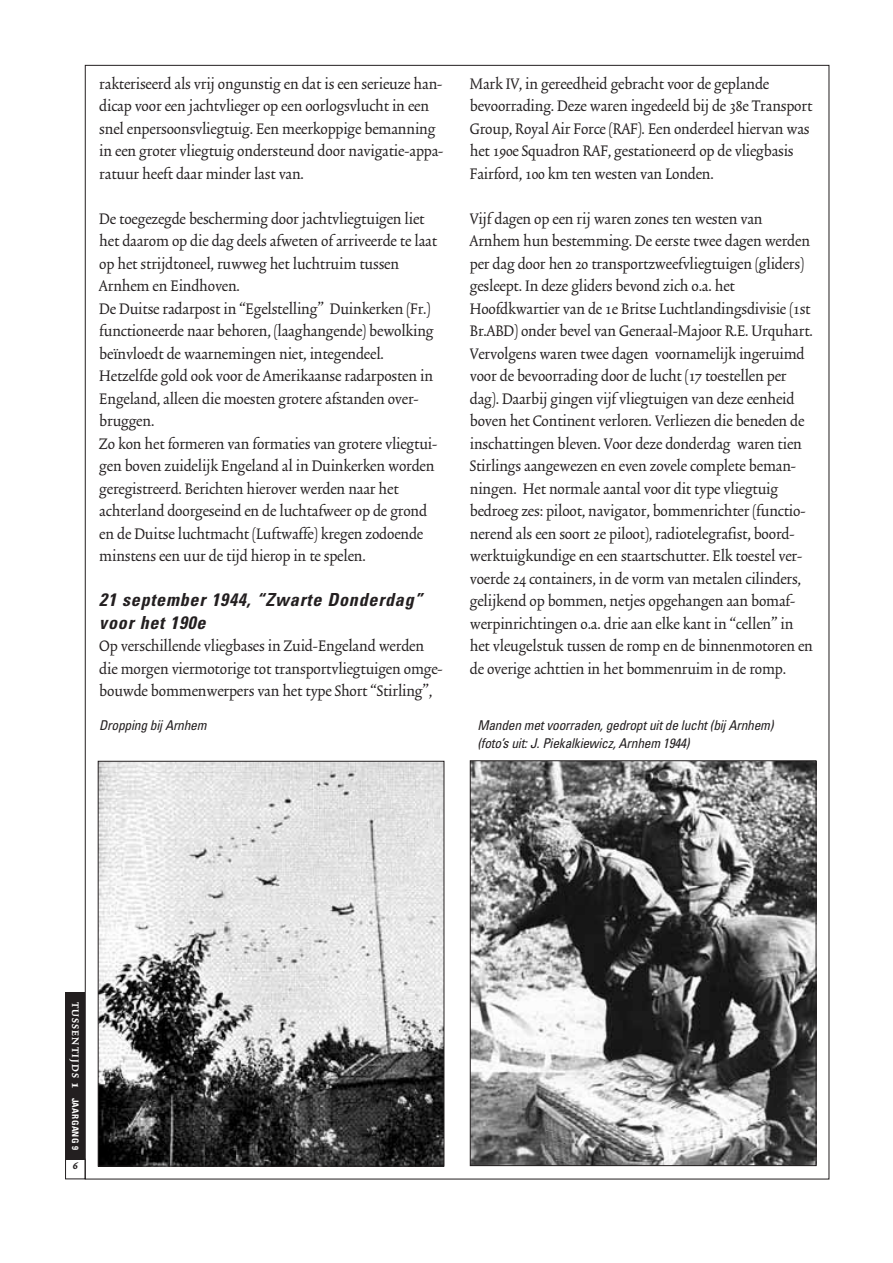
<style>
.page{position:relative;width:893px;height:1263px;background:#fff}
.page>*{position:absolute;margin:0;border:0;box-sizing:border-box;transform-origin:0 0}
.t1{font:18px/22.5px "Trinite No 2 Rom Con";letter-spacing:-.005em;color:#231f20}
.t2{font:700 15px "Trinite No 2";color:#fff}
.t3{font:italic condensed 13.5px/18px "Univers";letter-spacing:-.02em;color:#231f20}
.t4{font:700 12px "Trinite No 2";color:#231f20}
.t5{font:700 11.25px "Trinite No 2";letter-spacing:.115em;color:#fff}
.s1{font-family:"Univers";font-weight:700;font-style:italic;font-stretch:condensed}
.s2{font-size:15px}
.s3{font-family:"Univers";font-stretch:condensed;font-size:9px}
</style>
<div class="page">
<div style="left:65px;top:1159px;width:20px;height:20px;border:1px solid #231f20"></div>
<div style="left:65px;top:992px;width:20px;height:168px;background:#231f20"></div>
<img style="left:100px;top:763px;width:342px;height:401px">
<div style="left:98px;top:761px;width:346px;height:405px;border:1px solid #231f20"></div>
<img style="left:472px;top:762px;width:342px;height:402px">
<div style="left:470px;top:760px;width:346px;height:406px;border:1px solid #231f20"></div>
<p class="t1" style="left:99px;top:74px;width:346px">rakteriseerd als vrij ongunstig en dat is een serieuze han&shy;dicap voor een jachtvlieger op een oorlogsvlucht in een snel enpersoonsvliegtuig. Een meerkoppige bemanning in een groter vliegtuig ondersteund door navigatie-appa&shy;ratuur heeft daar minder last van.</p>
<p class="t1" style="left:99px;top:209px;width:340px">De toegezegde bescherming door jachtvliegtuigen liet het daarom op die dag deels afweten of arriveerde te laat op het strijdtoneel, ruwweg het luchtruim tussen Arnhem en Eindhoven.<br>De Duitse radarpost in “Egelstelling” Duinkerken (Fr.) functioneerde naar behoren, (laaghangende) bewolking beïnvloedt de waarnemingen niet, integendeel.<br>Hetzelfde gold ook voor de Amerikaanse radarposten in Engeland, alleen die moesten grotere afstanden over&shy;bruggen.<br>Zo kon het formeren van formaties van grotere vliegtui&shy;gen boven zuidelijk Engeland al in Duinkerken worden geregistreerd. Berichten hierover werden naar het achterland doorgeseind en de luchtafweer op de grond en de Duitse luchtmacht (Luftwaffe) kregen zodoende minstens een uur de tijd hierop in te spelen.</p>
<p class="t1" style="left:99px;top:591px;width:345px"><span class="s1">21 september 1944, “Zwarte Donderdag” voor het 190e<br></span>Op verschillende vliegbases in Zuid-Engeland werden die morgen viermotorige tot transportvliegtuigen omge&shy;bouwde bommenwerpers van het type Short “Stirling”,</p>
<p class="t1" style="left:470px;top:74px;width:344px">Mark IV, in gereedheid gebracht voor de geplande bevoorrading. Deze waren ingedeeld bij de 38e Transport Group, Royal Air Force (RAF). Een onderdeel hiervan was het 190e Squadron RAF, gestationeerd op de vliegbasis Fairford, 100 km ten westen van Londen.</p>
<p class="t1" style="left:470px;top:209px;width:344px">Vijf dagen op een rij waren zones ten westen van Arnhem hun bestemming. De eerste twee dagen werden per dag door hen 20 transportzweefvliegtuigen (gliders) gesleept. In deze gliders bevond zich o.a. het Hoofdkwartier van de 1e Britse Luchtlandingsdivisie (1st Br.ABD) onder bevel van Generaal-Majoor R.E. Urquhart.<br>Vervolgens waren twee dagen voornamelijk ingeruimd voor de bevoorrading door de lucht (17 toestellen per dag). Daarbij gingen vijf vliegtuigen van deze eenheid boven het Continent verloren. Verliezen die beneden de inschattingen bleven. Voor deze donderdag waren tien Stirlings aangewezen en even zovele complete beman&shy;ningen. Het normale aantal voor dit type vliegtuig bedroeg zes: piloot, navigator, bommenrichter (functio&shy;nerend als een soort 2e piloot), radiotelegrafist, boord&shy;werktuigkundige en een staartschutter. Elk toestel ver&shy;voerde 24 containers, in de vorm van metalen cilinders, gelijkend op bommen, netjes opgehangen aan bomaf&shy;werpinrichtingen o.a. drie aan elke kant in “cellen” in het vleugelstuk tussen de romp en de binnenmotoren en de overige achttien in het bommenruim in de romp.</p>
<p class="t3" style="left:99px;top:718px;width:109px">Dropping bij Arnhem</p>
<p class="t3" style="left:477px;top:718px;width:298px">Manden met voorraden, gedropt uit de lucht (bij Arnhem) (foto’s uit: J. Piekalkiewicz, Arnhem 1944)</p>
<p class="t5" style="left:80px;top:1001px;width:150px;rotate:90deg">TUSSENTIJDS <span class="s2">1</span> <span class="s3">JAARGANG 9</span></p>
<p class="t2" style="left:82px;top:1082px;width:8px;rotate:90deg">2</p>
<p class="t4" style="left:73px;top:1161px;width:7px">6</p>
</div>
